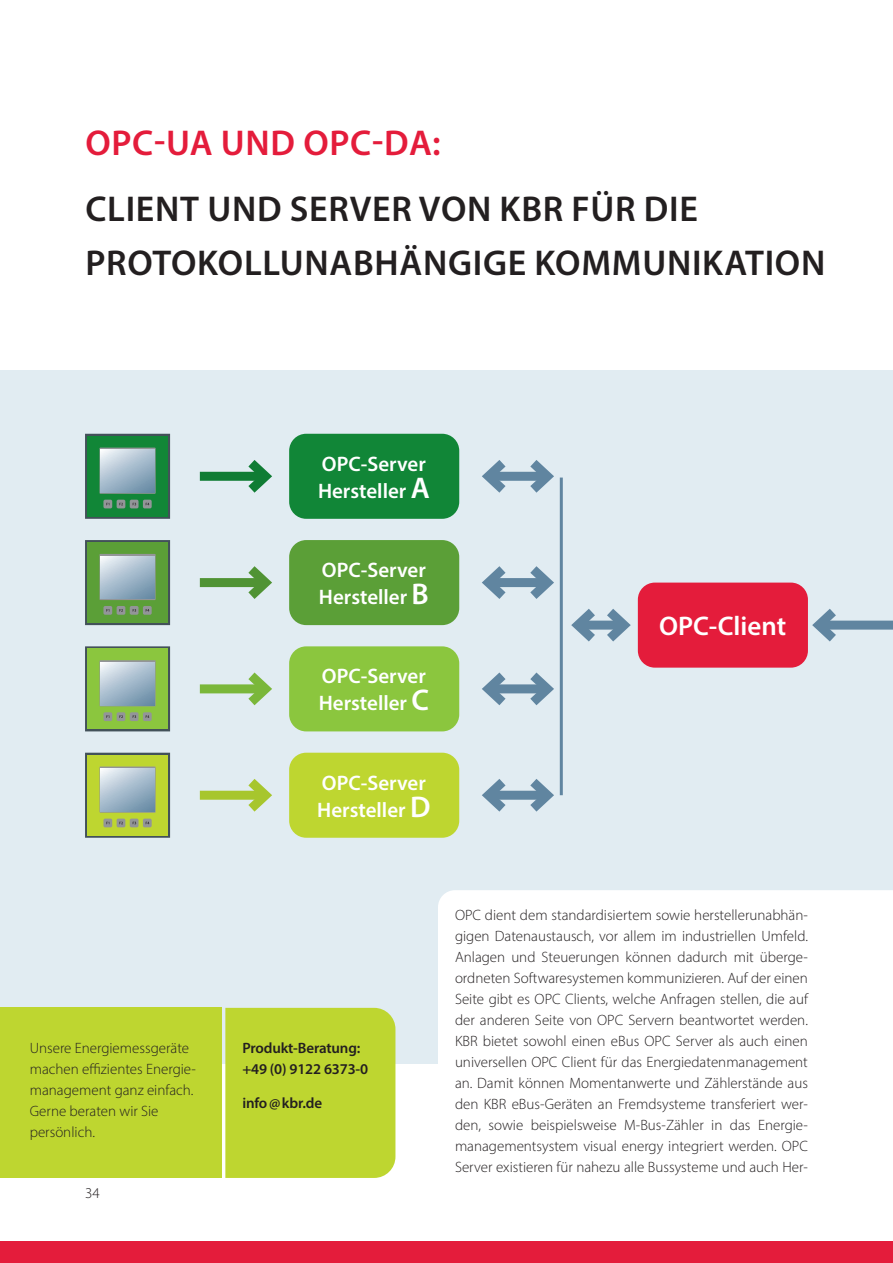
<style>
.page{position:relative;width:893px;height:1263px;background:#fff}
.page>*{position:absolute;margin:0;border:0;box-sizing:border-box;transform-origin:0 0}
.Headline{font:600 36px/54px "Myriad Pro";letter-spacing:.02em;color:#231f20}
.Headline-2{font:600 36px "Myriad Pro";letter-spacing:.02em;color:#e41c3b}
.t1{font:600 27px "Myriad Pro";color:#fff}
.t2{font:600 21px/27px "Myriad Pro";color:#fff}
.Copy{font:300 15px/21px "Myriad Pro";color:#231f20;text-align:justify}
.Headline-3{font:300 15px/21px "Myriad Pro";color:#231f20}
.Headline-4{font:600 15px/21px "Myriad Pro";letter-spacing:-.01em;color:#231f20}
.s1{font-size:30px}
</style>
<div class="page">
<div style="left:0;top:370px;width:893px;height:693px;background:#e1ecf2"></div>
<div style="left:438px;top:890px;width:455px;height:173px;background:#fff"></div>
<div style="left:0;top:1242px;width:893px;height:21px;background:#e41c3b"></div>
<div style="left:0;top:1008px;width:221px;height:170px;background:#bed630"></div>
<div style="left:225px;top:1008px;width:170px;height:170px;background:#bed630"></div>
<div style="left:638px;top:583px;width:170px;height:85px;background:#e41c3b;border-radius:17px"></div>
<img style="left:876px;top:620px;width:17px;height:280px">
<div style="left:289px;top:646px;width:170px;height:85px;background:#8bc63e;border-radius:17px"></div>
<div style="left:289px;top:753px;width:170px;height:85px;background:#bed630;border-radius:17px"></div>
<div style="left:289px;top:540px;width:170px;height:85px;background:#5b9f37;border-radius:17px"></div>
<div style="left:289px;top:434px;width:170px;height:85px;background:#118637;border-radius:17px"></div>
<div style="left:200px;top:472px;width:66px;height:9px;background:#0f7c34"></div>
<svg style="left:239px;top:460px;width:33px;height:33px"></svg>
<div style="left:200px;top:578px;width:66px;height:9px;background:#509334"></div>
<svg style="left:239px;top:566px;width:33px;height:33px"></svg>
<div style="left:200px;top:684px;width:66px;height:9px;background:#7ab73a"></div>
<svg style="left:239px;top:672px;width:33px;height:34px"></svg>
<div style="left:200px;top:791px;width:66px;height:9px;background:#a7c62d"></div>
<svg style="left:239px;top:779px;width:33px;height:33px"></svg>
<hr style="left:560px;top:477px;width:3px;height:318px;background:#6085a0">
<div style="left:488px;top:472px;width:59px;height:9px;background:#6085a0"></div>
<svg style="left:482px;top:460px;width:33px;height:33px"></svg>
<svg style="left:521px;top:460px;width:40px;height:42px"></svg>
<div style="left:488px;top:578px;width:59px;height:9px;background:#6085a0"></div>
<svg style="left:482px;top:566px;width:33px;height:33px"></svg>
<div style="left:488px;top:684px;width:59px;height:9px;background:#6085a0"></div>
<svg style="left:482px;top:672px;width:33px;height:34px"></svg>
<svg style="left:521px;top:663px;width:39px;height:52px"></svg>
<div style="left:488px;top:791px;width:59px;height:9px;background:#6085a0"></div>
<svg style="left:482px;top:779px;width:33px;height:33px"></svg>
<svg style="left:521px;top:769px;width:40px;height:43px"></svg>
<svg style="left:521px;top:557px;width:110px;height:94px"></svg>
<div style="left:819px;top:621px;width:74px;height:9px;background:#6085a0"></div>
<svg style="left:807px;top:599px;width:39px;height:43px"></svg>
<svg style="left:85px;top:433px;width:86px;height:86px;background:#278248"></svg>
<div style="left:100px;top:448px;width:56px;height:46px;background:linear-gradient(to bottom,#b2c5d5,#6086a0)"></div>
<svg style="left:101px;top:450px;width:53px;height:43px;background:#a6bbcc"></svg>
<svg style="left:85px;top:540px;width:86px;height:86px;background:#5f9548"></svg>
<div style="left:100px;top:554px;width:56px;height:46px;background:linear-gradient(to bottom,#b3c6d6,#6186a1)"></div>
<svg style="left:101px;top:556px;width:53px;height:43px;background:#a7bccd"></svg>
<svg style="left:85px;top:646px;width:86px;height:86px;background:#83b34d"></svg>
<div style="left:100px;top:660px;width:56px;height:46px;background:linear-gradient(to bottom,#b3c6d6,#6286a1)"></div>
<svg style="left:101px;top:662px;width:53px;height:43px;background:#a8bccd"></svg>
<svg style="left:85px;top:752px;width:86px;height:86px;background:#aabf42"></svg>
<svg style="left:100px;top:766px;width:56px;height:47px"></svg>
<svg style="left:101px;top:769px;width:53px;height:42px;background:#a7bccd"></svg>
<p class="Headline-2" style="left:85px;top:120px;width:357px">OPC-UA UND OPC-DA:</p>
<p class="Headline" style="left:85px;top:181px;width:741px">CLIENT UND SERVER VON KBR FÜR DIE<br>PROTOKOLLUNABHÄNGIGE KOMMUNIKATION</p>
<p class="t2" style="left:318px;top:450px;width:113px">OPC-Server<br>Hersteller <span class="s1">A</span></p>
<p class="t2" style="left:319px;top:556px;width:111px">OPC-Server<br>Hersteller <span class="s1">B</span></p>
<p class="t2" style="left:319px;top:662px;width:112px">OPC-Server<br>Hersteller <span class="s1">C</span></p>
<p class="t2" style="left:317px;top:768px;width:115px">OPC-Server<br>Hersteller <span class="s1">D</span></p>
<p class="t1" style="left:659px;top:609px;width:129px">OPC-Client</p>
<p class="Headline-3" style="left:30px;top:1037px;width:168px">Unsere Energiemessgeräte machen effizientes Energie&shy;management ganz einfach.<br>Gerne beraten wir Sie persönlich.</p>
<p class="Headline-4" style="left:242px;top:1037px;width:127px">Produkt-Beratung: +49 (0) 9122 6373-0</p>
<p class="Headline-4" style="left:242px;top:1092px;width:81px">info@kbr.de</p>
<p class="Copy" style="left:85px;top:1182px;width:16px">34</p>
<p class="Copy" style="left:455px;top:904px;width:354px">OPC dient dem standardisiertem sowie herstellerunabhän&shy;gigen Datenaustausch, vor allem im industriellen Umfeld.<br>Anlagen und Steuerungen können dadurch mit überge&shy;ordneten Softwaresystemen kommunizieren. Auf der einen Seite gibt es OPC Clients, welche Anfragen stellen, die auf der anderen Seite von OPC Servern beantwortet werden.<br>KBR bietet sowohl einen eBus OPC Server als auch einen universellen OPC Client für das Energiedatenmanagement an. Damit können Momentanwerte und Zählerstände aus den KBR eBus-Geräten an Fremdsysteme transferiert wer&shy;den, sowie beispielsweise M-Bus-Zähler in das Energie&shy;managementsystem visual energy integriert werden. OPC Server existieren für nahezu alle Bussysteme und auch Her-</p>
</div>
